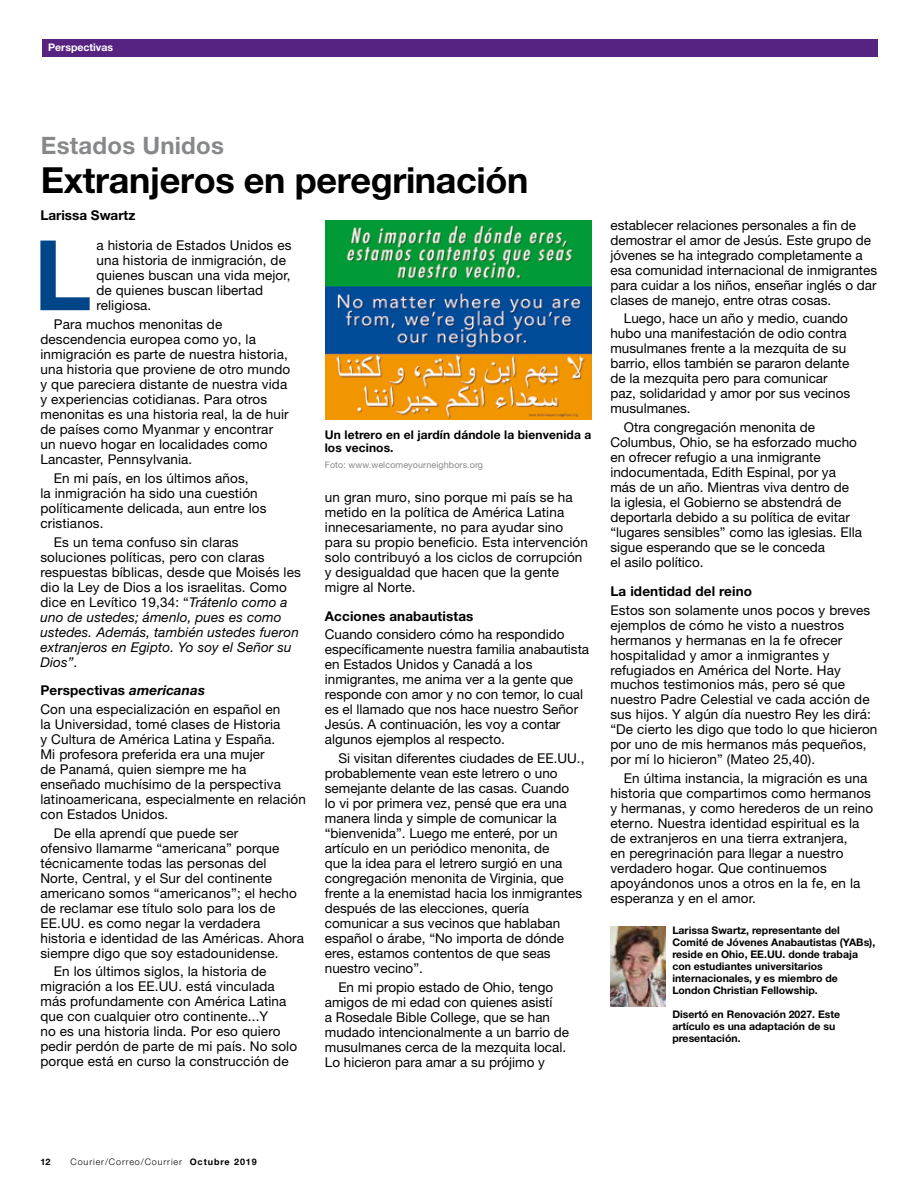
<style>
.page{position:relative;width:918px;height:1188px;background:#fff}
.page>*{position:absolute;margin:0;border:0;box-sizing:border-box;transform-origin:0 0}
.t1{font:700 97.5px "Helvetica Neue LT Std";color:#004588}
.t2{font:700 36px "Helvetica Neue";letter-spacing:-.01em;color:#000}
.t3{font:700 24px "Helvetica Neue LT Std";letter-spacing:.01em;color:#87888a}
.t4{font:13.5px/15px "Helvetica Neue LT Std";letter-spacing:.01em;color:#000}
.t5{font:700 13.5px "Helvetica Neue LT Std";letter-spacing:.01em;color:#000}
.t6{font:700 12px/13.5px "Helvetica Neue LT Std";letter-spacing:.01em;color:#000}
.t7{font:700 10.5px/12px "Helvetica Neue LT Std";color:#000}
.t8{font:700 10.5px "Helvetica Neue";color:#fff}
.t9{font:300 9px "Helvetica Neue LT Std";letter-spacing:.1em;color:#000}
.t10{font:9px "Helvetica Neue LT Std";letter-spacing:.01em;color:#87888a}
.t11{font:700 9px "Helvetica Neue LT Std";color:#000}
.s1{font-style:italic}
.s2{font-weight:700}
.s3{font-weight:700;font-style:italic}
</style>
<div class="page">
<div style="left:42px;top:40px;width:836px;height:17px;background:#572381"></div>
<img style="left:610px;top:926px;width:56px;height:80px">
<img style="left:325px;top:221px;width:267px;height:198px">
<p class="t8" style="left:48px;top:41px;width:66px">Perspectivas</p>
<h3 class="t3" style="left:41px;top:130px;width:185px">Estados Unidos</h3>
<h2 class="t2" style="left:41px;top:158px;width:489px">Extranjeros en peregrinación</h2>
<p class="t5" style="left:40px;top:207px;width:96px">Larissa Swartz</p>
<h1 class="t1" style="left:34px;top:215px;width:59px">L</h1>
<p class="t4" style="left:96px;top:238px;width:197px">a historia de Estados Unidos es una historia de inmigración, de quienes buscan una vida mejor, de quienes buscan libertad religiosa.</p>
<p class="t4" style="left:40px;top:317px;width:251px;text-indent:14px">Para muchos menonitas de descendencia europea como yo, la inmigración es parte de nuestra historia, una historia que proviene de otro mundo y que pareciera distante de nuestra vida y experiencias cotidianas. Para otros menonitas es una historia real, la de huir de países como Myanmar y encontrar un nuevo hogar en localidades como Lancaster, Pennsylvania.</p>
<p class="t4" style="left:40px;top:470px;width:228px;text-indent:14px">En mi país, en los últimos años,<br>la inmigración ha sido una cuestión políticamente delicada, aun entre los cristianos.</p>
<p class="t4" style="left:40px;top:534px;width:262px;text-indent:14px">Es un tema confuso sin claras soluciones políticas, pero con claras respuestas bíblicas, desde que Moisés les dio la Ley de Dios a los israelitas. Como dice en Levítico 19,34: “<span class="s1">Trátenlo como a uno de ustedes; ámenlo, pues es como ustedes. Además, también ustedes fueron extranjeros en Egipto. Yo soy el Señor su Dios”</span>.</p>
<p class="t4" style="left:40px;top:681px;width:241px;line-height:18.8px"><span class="s2">Perspectivas</span> <span class="s3">americanas<br></span>Con una especialización en español en</p>
<p class="t4" style="left:40px;top:716px;width:267px">la Universidad, tomé clases de Historia<br>y Cultura de América Latina y España.<br>Mi profesora preferida era una mujer<br>de Panamá, quien siempre me ha enseñado muchísimo de la perspectiva latinoamericana, especialmente en relación con Estados Unidos.</p>
<p class="t4" style="left:40px;top:825px;width:265px;text-indent:14px">De ella aprendí que puede ser<br>ofensivo llamarme “americana” porque técnicamente todas las personas del Norte, Central, y el Sur del continente americano somos “americanos”; el hecho de reclamar ese título solo para los de EE.UU. es como negar la verdadera historia e identidad de las Américas. Ahora siempre digo que soy estadounidense.</p>
<p class="t4" style="left:40px;top:964px;width:258px;text-indent:14px">En los últimos siglos, la historia de migración a los EE.UU. está vinculada más profundamente con América Latina que con cualquier otro continente...Y<br>no es una historia linda. Por eso quiero pedir perdón de parte de mi país. No solo porque está en curso la construcción de</p>
<p class="t6" style="left:325px;top:428px;width:268px">Un letrero en el jardín dándole la bienvenida a los vecinos.</p>
<p class="t10" style="left:325px;top:460px;width:160px">Foto: www.welcomeyourneighbors.org</p>
<p class="t4" style="left:325px;top:490px;width:265px">un gran muro, sino porque mi país se ha metido en la política de América Latina innecesariamente, no para ayudar sino para su propio beneficio. Esta intervención solo contribuyó a los ciclos de corrupción y desigualdad que hacen que la gente migre al Norte.</p>
<p class="t5" style="left:325px;top:607px;width:150px">Acciones anabautistas</p>
<p class="t4" style="left:325px;top:627px;width:266px">Cuando considero cómo ha respondido específicamente nuestra familia anabautista en Estados Unidos y Canadá a los inmigrantes, me anima ver a la gente que responde con amor y no con temor, lo cual es el llamado que nos hace nuestro Señor Jesús. A continuación, les voy a contar algunos ejemplos al respecto.</p>
<p class="t4" style="left:325px;top:751px;width:261px;text-indent:14px">Si visitan diferentes ciudades de EE.UU., probablemente vean este letrero o uno semejante delante de las casas. Cuando<br>lo vi por primera vez, pensé que era una manera linda y simple de comunicar la “bienvenida”. Luego me enteré, por un artículo en un periódico menonita, de<br>que la idea para el letrero surgió en una congregación menonita de Virginia, que frente a la enemistad hacia los inmigrantes después de las elecciones, quería comunicar a sus vecinos que hablaban español o árabe, “No importa de dónde eres, estamos contentos de que seas nuestro vecino”.</p>
<p class="t4" style="left:325px;top:979px;width:246px;text-indent:14px">En mi propio estado de Ohio, tengo amigos de mi edad con quienes asistí<br>a Rosedale Bible College, que se han mudado intencionalmente a un barrio de musulmanes cerca de la mezquita local.<br>Lo hicieron para amar a su prójimo y</p>
<p class="t4" style="left:610px;top:217px;width:268px">establecer relaciones personales a fin de demostrar el amor de Jesús. Este grupo de jóvenes se ha integrado completamente a esa comunidad internacional de inmigrantes para cuidar a los niños, enseñar inglés o dar clases de manejo, entre otras cosas.</p>
<p class="t4" style="left:610px;top:311px;width:241px;text-indent:14px">Luego, hace un año y medio, cuando hubo una manifestación de odio contra musulmanes frente a la mezquita de su barrio, ellos también se pararon delante de la mezquita pero para comunicar paz, solidaridad y amor por sus vecinos musulmanes.</p>
<p class="t4" style="left:610px;top:420px;width:253px;text-indent:14px">Otra congregación menonita de Columbus, Ohio, se ha esforzado mucho en ofrecer refugio a una inmigrante indocumentada, Edith Espinal, por ya más de un año. Mientras viva dentro de la iglesia, el Gobierno se abstendrá de deportarla debido a su política de evitar “lugares sensibles” como las iglesias. Ella sigue esperando que se le conceda<br>el asilo político.</p>
<p class="t5" style="left:610px;top:583px;width:143px">La identidad del reino</p>
<p class="t4" style="left:610px;top:602px;width:269px">Estos son solamente unos pocos y breves ejemplos de cómo he visto a nuestros hermanos y hermanas en la fe ofrecer hospitalidad y amor a inmigrantes y refugiados en América del Norte. Hay muchos testimonios más, pero sé que nuestro Padre Celestial ve cada acción de sus hijos. Y algún día nuestro Rey les dirá: “De cierto les digo que todo lo que hicieron por uno de mis hermanos más pequeños, por mí lo hicieron” (Mateo 25,40).</p>
<p class="t4" style="left:610px;top:771px;width:264px;text-indent:14px">En última instancia, la migración es una historia que compartimos como hermanos y hermanas, y como herederos de un reino eterno. Nuestra identidad espiritual es la de extranjeros en una tierra extranjera,<br>en peregrinación para llegar a nuestro verdadero hogar. Que continuemos apoyándonos unos a otros en la fe, en la esperanza y en el amor.</p>
<p class="t7" style="left:672px;top:924px;width:204px">Larissa Swartz, representante del Comité de Jóvenes Anabautistas (YABs), reside en Ohio, EE.UU. donde trabaja con estudiantes universitarios internacionales, y es miembro de London Christian Fellowship.</p>
<p class="t7" style="left:672px;top:1008px;width:169px">Disertó en Renovación 2027. Este artículo es una adaptación de su presentación.</p>
<p class="t11" style="left:40px;top:1157px;width:12px">12</p>
<p class="t9" style="left:71px;top:1157px;width:188px">Courier/Correo/Courrier <span class="s2">Octubre 2019</span></p>
</div>
